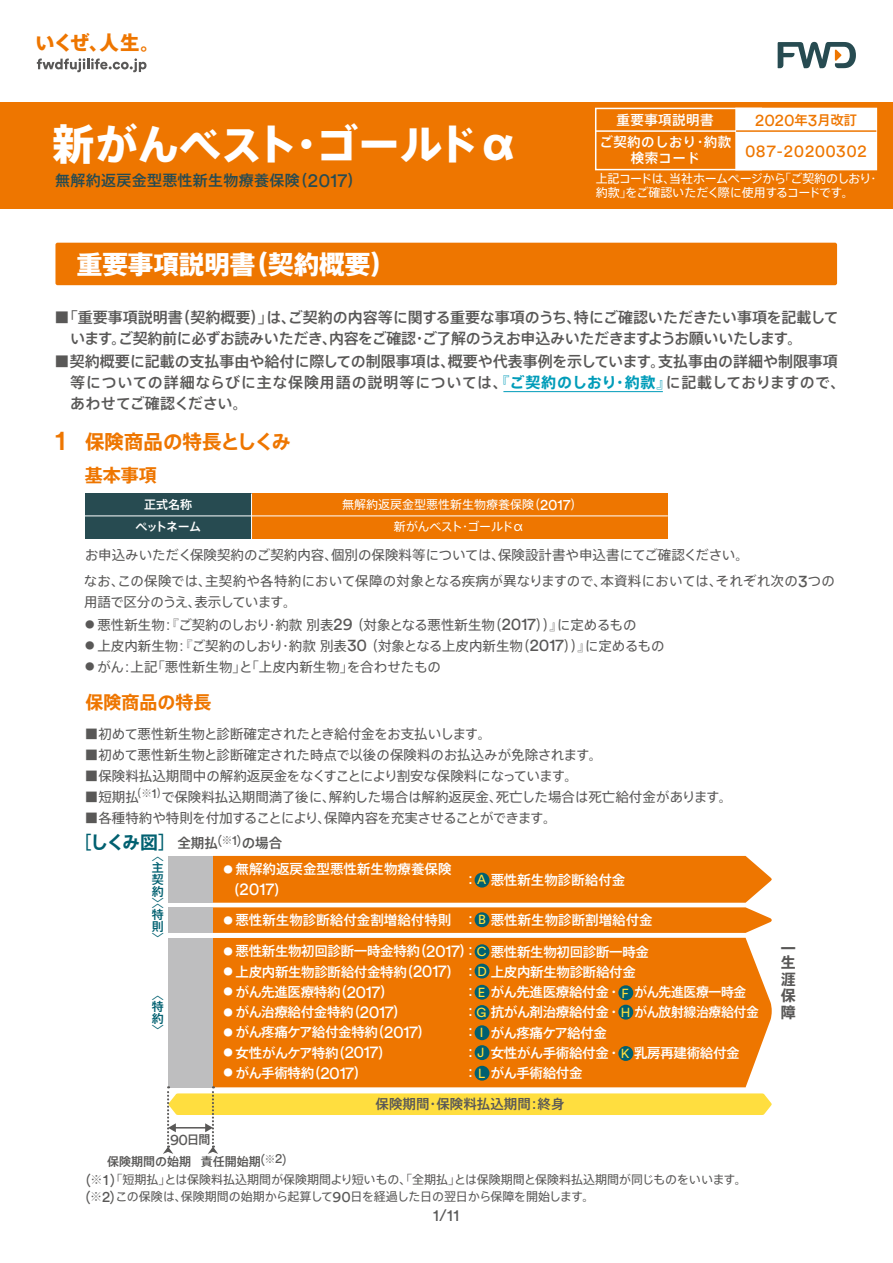
<style>
.page{position:relative;width:893px;height:1263px;background:#fff}
.page>*{position:absolute;margin:0;border:0;box-sizing:border-box;transform-origin:0 0}
.t1{font:42px "Axis Basic Pro N H";color:#fff}
.t2{font:25.5px "Axis Basic Pro N H";color:#fff}
.t3{font:19.5px "Axis Basic Pro N B";color:#ee7600}
.t4{font:19.5px "Axis Basic Pro N H";color:#ee7600}
.t5{font:18px "Axis Basic Pro N B";color:#ee7600}
.t6{font:18px "Axis Basic Pro N B";color:#006070}
.t7{font:17.55px "Circular Pro";letter-spacing:.04em;color:#ee7600}
.t8{font:17.55px "Circular Pro";color:#fff}
.t9{font:17.25px "Circular Pro";color:#ee7600}
.t10{font:16.5px "Circular Pro";color:#595857}
.t11{font:15.6px "Circular Pro";color:#595857}
.t12{font:15px/21px "Axis Basic Pro N M";color:#595857}
.t13{font:15px/21px "Axis Basic Pro N M";letter-spacing:-.02em;color:#595857}
.t14{font:15px "Axis Basic Pro N M";letter-spacing:.02em;color:#274b51}
.t15{font:15px/16.5px "Axis Basic Pro N B";color:#595857}
.t16{font:13.5px/21px "Axis Basic Pro N R";color:#595857}
.t17{font:13.5px/20.2px "Axis Basic Pro N M";letter-spacing:-.025em;color:#fff}
.t18{font:13.5px "Axis Basic Pro N M";color:#fff}
.t19{font:13.5px "Axis Basic Pro N R";letter-spacing:-.035em;color:#595857}
.t20{font:13.5px "Axis Basic Pro N R";letter-spacing:-.02em;color:#595857}
.t21{font:13.5px "Axis Basic Pro N M";color:#595857}
.t22{font:13.5px/16.5px "Axis Basic Pro N M";letter-spacing:.03em;color:#fff;text-align:center}
.t23{font:13.05px/20.4px "Circular Pro";color:#ffde3f}
.t24{font:12px/16.5px "Axis Basic Pro N R";color:#595857}
.t25{font:12px/13.5px "Axis Basic Pro N R";letter-spacing:-.04em;color:#fff}
.t26{font:12px/22.5px "Axis Basic Pro N R";letter-spacing:-.015em;color:#fff;text-align:center}
.t27{font:12px "Axis Basic Pro N M";color:#595857}
.t28{font:12px/12px "Axis Basic Pro N M";color:#006070;text-align:justify}
.t29{font:12px/22.5px "Axis Basic Pro N M";letter-spacing:-.035em;color:#fff;text-align:center}
.s1{font-family:"Circular Pro";font-size:19.5px}
.s2{font-family:"Axis Basic Pro N M";font-size:13.2px}
.s3{font-size:16.8px}
.s4{font-family:"Axis Basic Pro N B";color:#009cb9}
.s5{font-family:"Circular Pro";font-weight:500;font-size:28.2px}
.s6{font-family:"Circular Pro";font-size:15.3px}
.s7{font-family:"Circular Pro";font-size:17.25px}
.s8{font-size:9.45px}
.s9{font-family:"Axis Basic Pro N M";font-size:13.5px}
.s10{font-family:"Circular Pro";font-size:13.05px;color:#ffde3f}
.s11{font-family:"Circular Pro";font-size:17.55px}
.s12{font-family:"Axis Basic Pro N M";font-size:12px}
.s13{font-family:"Circular Pro";font-size:14.55px}
</style>
<div class="page">
<div style="left:213px;top:938px;width:559px;height:148px;background:#ee7600"></div>
<svg style="left:213px;top:856px;width:559px;height:77px;background:#ef8115"></svg>
<div style="left:0;top:102px;width:893px;height:106px;background:#ee7600"></div>
<div style="left:55px;top:243px;width:782px;height:42px;background:#ee7600;border-radius:2px"></div>
<hr style="left:503px;top:391px;width:160px;height:1px;background:#009cb9">
<div style="left:251px;top:493px;width:416px;height:23px;background:#ee7600"></div>
<div style="left:251px;top:516px;width:416px;height:22px;background:#ee7600"></div>
<div style="left:85px;top:493px;width:166px;height:23px;background:#274b51"></div>
<div style="left:85px;top:516px;width:166px;height:22px;background:#274b51"></div>
<hr style="left:85px;top:515px;width:582px;height:1px;background:#fff">
<hr style="left:251px;top:493px;width:1px;height:48px;background:#fff">
<div style="left:168px;top:856px;width:45px;height:47px;background:#bebebf"></div>
<div style="left:168px;top:907px;width:45px;height:26px;background:#bebebf"></div>
<div style="left:168px;top:938px;width:45px;height:149px;background:#bebebf"></div>
<div style="left:475px;top:944px;width:14px;height:15px;background:#006070;border-radius:50%"></div>
<div style="left:475px;top:964px;width:14px;height:14px;background:#006070;border-radius:50%"></div>
<div style="left:475px;top:985px;width:14px;height:15px;background:#006070;border-radius:50%"></div>
<div style="left:475px;top:1005px;width:14px;height:15px;background:#006070;border-radius:50%"></div>
<div style="left:475px;top:1025px;width:14px;height:15px;background:#006070;border-radius:50%"></div>
<div style="left:475px;top:1045px;width:14px;height:15px;background:#006070;border-radius:50%"></div>
<div style="left:475px;top:1066px;width:14px;height:15px;background:#006070;border-radius:50%"></div>
<div style="left:618px;top:985px;width:15px;height:15px;background:#006070;border-radius:50%"></div>
<div style="left:618px;top:1005px;width:15px;height:14px;background:#006070;border-radius:50%"></div>
<div style="left:618px;top:1046px;width:15px;height:15px;background:#006070;border-radius:50%"></div>
<div style="left:475px;top:912px;width:14px;height:15px;background:#006070;border-radius:50%"></div>
<svg style="left:37px;top:58px;width:110px;height:14px"></svg>
<div style="left:475px;top:873px;width:14px;height:14px;background:#006070;border-radius:50%"></div>
<svg style="left:163px;top:1086px;width:609px;height:68px"></svg>
<svg style="left:778px;top:42px;width:78px;height:26px"></svg>
<div style="left:595px;top:108px;width:167px;height:62px;border:2px solid #fff"></div>
<div style="left:736px;top:108px;width:140px;height:62px;background:#fff"></div>
<div style="left:735px;top:108px;width:142px;height:62px;border:2px solid #fff"></div>
<hr style="left:736px;top:130px;width:140px;height:2px;background:#ee7600">
<hr style="left:596px;top:130px;width:140px;height:2px;background:#fff">
<h3 class="t4" style="left:35px;top:27px;width:126px">いくぜ、人生。</h3>
<h1 class="t1" style="left:52px;top:112px;width:468px">新がんベスト・ゴールドα</h1>
<p class="t14" style="left:55px;top:169px;width:309px">無解約返戻金型悪性新生物療養保険（<span class="s1">2017</span>）</p>
<h2 class="t2" style="left:77px;top:245px;width:320px">重要事項説明書（契約概要）</h2>
<p class="t22" style="left:617px;top:111px;width:98px">重要事項説明書</p>
<p class="t9" style="left:755px;top:108px;width:103px">2020<span class="s2">年</span>3<span class="s2">月改訂</span></p>
<p class="t22" style="left:599px;top:132px;width:133px">ご契約のしおり・約款検索コード</p>
<p class="t7" style="left:745px;top:139px;width:123px">087<span class="s3">-</span>20200302</p>
<p class="t25" style="left:596px;top:171px;width:285px">上記コードは、当社ホームページから「ご契約のしおり・約款」をご確認いただく際に使用するコードです。</p>
<p class="t13" style="left:70px;top:306px;width:770px;text-indent:-16px">■「重要事項説明書（契約概要）」は、ご契約の内容等に関する重要な事項のうち、特にご確認いただきたい事項を記載しています。ご契約前に必ずお読みいただき、内容をご確認・ご了解のうえお申込みいただきますようお願いいたします。</p>
<p class="t12" style="left:70px;top:350px;width:777px;text-indent:-16px">■契約概要に記載の支払事由や給付に際しての制限事項は、概要や代表事例を示しています。支払事由の詳細や制限事項等についての詳細ならびに主な保険用語の説明等については、<span class="s4">『ご契約のしおり・約款』</span>に記載しておりますので、あわせてご確認ください。</p>
<h3 class="t3" style="left:55px;top:427px;width:237px"><span class="s5">1</span> 保険商品の特長としくみ</h3>
<h3 class="t5" style="left:85px;top:461px;width:74px">基本事項</h3>
<p class="t29" style="left:135px;top:492px;width:67px">正式名称<br>ペットネーム</p>
<p class="t26" style="left:342px;top:492px;width:242px">無解約返戻金型悪性新生物療養保険（<span class="s6">2017</span>）新がんベスト・ゴールドα</p>
<p class="t16" style="left:85px;top:544px;width:666px">お申込みいただく保険契約のご契約内容、個別の保険料等については、保険設計書や申込書にてご確認ください。</p>
<p class="t16" style="left:84px;top:570px;width:753px">なお、この保険では、主契約や各特約において保障の対象となる疾病が異なりますので、本資料においては、それぞれ次の<span class="s7">3</span>つの用語で区分のうえ、表示しています。</p>
<p class="t16" style="left:85px;top:613px;width:553px"><span class="s8">●</span> 悪性新生物：『ご契約のしおり・約款別表<span class="s7">29</span>（対象となる悪性新生物（<span class="s7">2017</span>））』に定めるもの</p>
<p class="t16" style="left:85px;top:634px;width:581px"><span class="s8">●</span> 上皮内新生物：『ご契約のしおり・約款別表<span class="s7">30</span>（対象となる上皮内新生物（<span class="s7">2017</span>））』に定めるもの</p>
<p class="t16" style="left:85px;top:655px;width:358px"><span class="s8">●</span> がん：上記「悪性新生物」と「上皮内新生物」を合わせたもの</p>
<h3 class="t5" style="left:86px;top:689px;width:127px">保険商品の特長</h3>
<p class="t20" style="left:85px;top:723px;width:408px">■初めて悪性新生物と診断確定されたとき給付金をお支払いします。</p>
<p class="t16" style="left:85px;top:743px;width:519px">■初めて悪性新生物と診断確定された時点で以後の保険料のお払込みが免除されます。</p>
<p class="t16" style="left:85px;top:764px;width:495px">■保険料払込期間中の解約返戻金をなくすことにより割安な保険料になっています。</p>
<p class="t16" style="left:85px;top:785px;width:649px">■短期払<sup>（※</sup><sup>1</sup><sup>）</sup>で保険料払込期間満了後に、解約した場合は解約返戻金、死亡した場合は死亡給付金があります。</p>
<p class="t19" style="left:85px;top:807px;width:473px">■各種特約や特則を付加することにより、保障内容を充実させることができます。</p>
<h3 class="t6" style="left:73px;top:829px;width:104px">［しくみ図］</h3>
<p class="t28" style="left:152px;top:848px;width:13px">〈主契約〉</p>
<p class="t28" style="left:152px;top:895px;width:13px">〈特則〉</p>
<p class="t28" style="left:152px;top:988px;width:13px">〈特約〉</p>
<p class="t21" style="left:177px;top:833px;width:106px">全期払<sup>(</sup><sup>※</sup><sup>1</sup><sup>)</sup>の場合</p>
<p class="t18" style="left:224px;top:859px;width:229px"><span class="s8">●</span> 無解約返戻金型悪性新生物療養保険</p>
<p class="t8" style="left:226px;top:877px;width:63px"><span class="s9">（</span>2017<span class="s9">）</span></p>
<p class="t18" style="left:464px;top:870px;width:163px">：<span class="s10">A</span> 悪性新生物診断給付金</p>
<p class="t18" style="left:224px;top:910px;width:431px"><span class="s8">●</span> 悪性新生物診断給付金割増給付特則 ： 悪性新生物診断割増給付金</p>
<p class="t17" style="left:224px;top:940px;width:264px"><span class="s8">●</span> 悪性新生物初回診断一時金特約（<span class="s11">2017</span>） <span class="s10">C</span></p>
<p class="t17" style="left:224px;top:960px;width:414px"><span class="s8">●</span> 上皮内新生物診断給付金特約（<span class="s11">2017</span>）： 上皮内新生物診断給付金</p>
<p class="t17" style="left:224px;top:981px;width:171px"><span class="s8">●</span> がん先進医療特約（<span class="s11">2017</span>）</p>
<p class="t17" style="left:224px;top:1001px;width:185px"><span class="s8">●</span> がん治療給付金特約（<span class="s11">2017</span>）</p>
<p class="t17" style="left:224px;top:1021px;width:209px"><span class="s8">●</span> がん疼痛ケア給付金特約（<span class="s11">2017</span>）</p>
<p class="t17" style="left:224px;top:1041px;width:169px"><span class="s8">●</span> 女性がんケア特約（<span class="s11">2017</span>）</p>
<p class="t17" style="left:224px;top:1062px;width:145px"><span class="s8">●</span> がん手術特約（<span class="s11">2017</span>）</p>
<p class="t23" style="left:478px;top:909px;width:9px">B</p>
<p class="t17" style="left:464px;top:940px;width:187px">： 悪性新生物初回診断一時金</p>
<p class="t17" style="left:464px;top:981px;width:297px">：　がん先進医療給付金・ がん先進医療一時金：　抗がん剤治療給付金・ がん放射線治療給付金：　がん疼痛ケア給付金<br>：　女性がん手術給付金・　乳房再建術給付金<br>：　がん手術給付金</p>
<p class="t23" style="left:476px;top:960px;width:12px">D<br>E<br>G<br>I<br>J<br>L</p>
<p class="t23" style="left:621px;top:983px;width:11px;line-height:19.2px">F<br>H</p>
<p class="t23" style="left:621px;top:1043px;width:10px">K</p>
<p class="t21" style="left:376px;top:1094px;width:191px">保険期間・保険料払込期間：終身</p>
<p class="t11" style="left:170px;top:1129px;width:42px">90<span class="s12">日間</span></p>
<p class="t27" style="left:107px;top:1153px;width:85px">保険期間の始期</p>
<p class="t27" style="left:201px;top:1153px;width:87px">責任開始期<sup>(</sup><sup>※</sup><sup>2</sup><sup>)</sup></p>
<p class="t24" style="left:86px;top:1171px;width:663px"><span class="s13">(</span>※<span class="s6">1</span><span class="s13">)</span>「短期払」とは保険料払込期間が保険期間より短いもの、「全期払」とは保険期間と保険料払込期間が同じものをいいます。<span class="s13">(</span>※<span class="s6">2</span><span class="s13">)</span>この保険は、保険期間の始期から起算して<span class="s6">90</span>日を経過した日の翌日から保障を開始します。</p>
<p class="t10" style="left:433px;top:1204px;width:28px">1/11</p>
<p class="t15" style="left:781px;top:940px;width:16px;line-height:14.7px">一生</p>
<p class="t15" style="left:781px;top:970px;width:16px;text-align:justify">涯保障</p>
</div>
